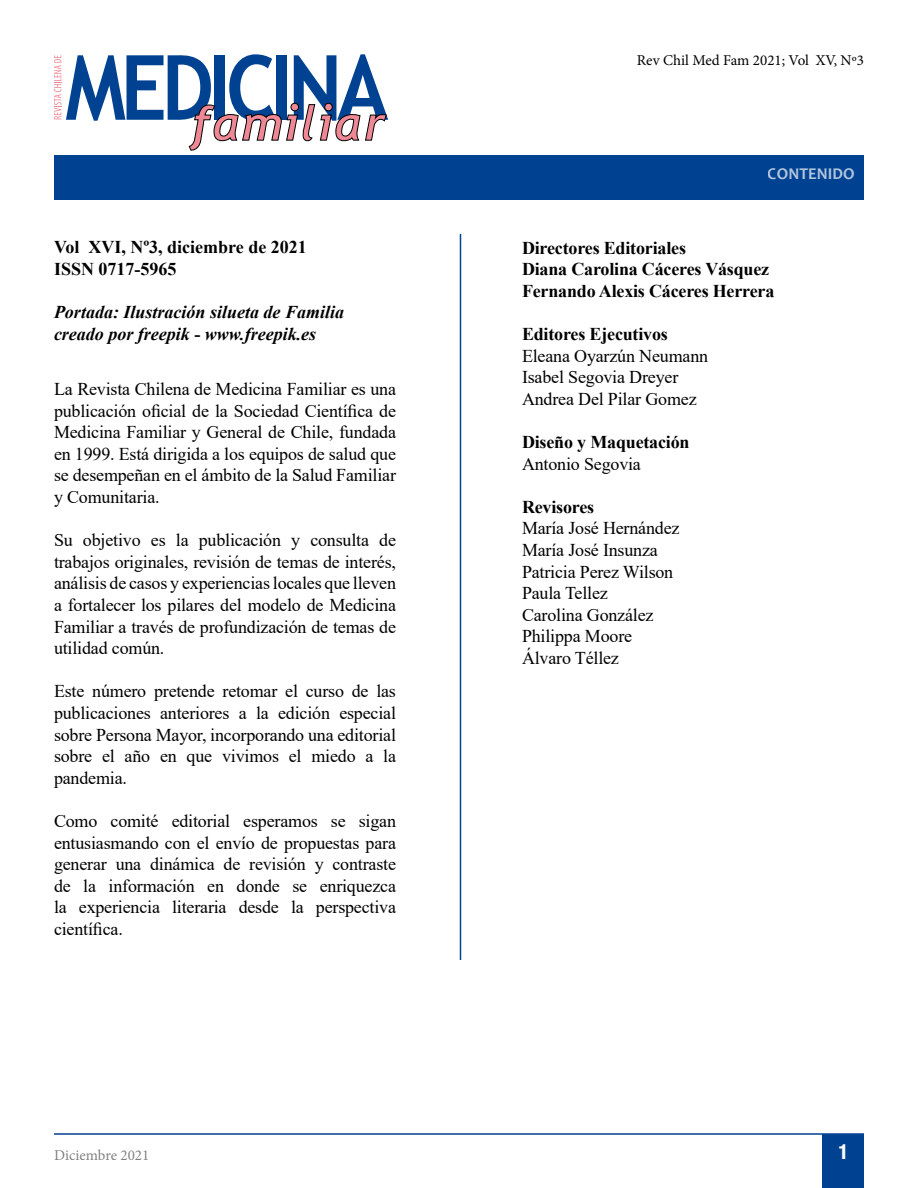
<style>
.page{position:relative;width:918px;height:1188px;background:#fff}
.page>*{position:absolute;margin:0;border:0;box-sizing:border-box;transform-origin:0 0}
.t1{font:700 condensed 21px "Helvetica Neue";color:#fff}
.t2{font:18px/21.6px "Times New Roman";letter-spacing:-.01em;color:#000;text-align:justify}
.t3{font:700 18px "Times New Roman";letter-spacing:-.01em;color:#000}
.t4{font:italic 700 18px/21.6px "Times New Roman";color:#000}
.t5{font:700 16.5px "Candara";color:#fff}
.t6{font:15px "Minion Pro";color:#000}
.s1{font-style:normal}
</style>
<div class="page">
<div style="left:54px;top:155px;width:810px;height:45px;background:#004292"></div>
<svg style="left:54px;top:54px;width:334px;height:97px"></svg>
<div style="left:823px;top:1134px;width:41px;height:54px;background:#004292"></div>
<hr style="left:460px;top:234px;width:1px;height:726px;background:#004292">
<hr style="left:54px;top:1133px;width:810px;height:2px;background:#004292">
<p class="t3" style="left:54px;top:234px;width:254px">Vol XVI, Nº3, diciembre de 2021</p>
<p class="t3" style="left:54px;top:256px;width:124px">ISSN 0717-5965</p>
<p class="t4" style="left:54px;top:301px;width:292px">Portada: Ilustración silueta de Familia creado por freepik <span class="s1">-</span> www.freepik.es</p>
<p class="t2" style="left:54px;top:378px;width:344px">La Revista Chilena de Medicina Familiar es una publicación oficial de la Sociedad Científica de Medicina Familiar y General de Chile, fundada en 1999. Está dirigida a los equipos de salud que se desempeñan en el ámbito de la Salud Familiar y Comunitaria.</p>
<p class="t2" style="left:54px;top:529px;width:344px">Su objetivo es la publicación y consulta de trabajos originales, revisión de temas de interés, análisis de casos y experiencias locales que lleven a fortalecer los pilares del modelo de Medicina Familiar a través de profundización de temas de utilidad común.</p>
<p class="t2" style="left:54px;top:680px;width:344px">Este número pretende retomar el curso de las publicaciones anteriores a la edición especial sobre Persona Mayor, incorporando una editorial sobre el año en que vivimos el miedo a la pandemia.</p>
<p class="t2" style="left:54px;top:810px;width:344px">Como comité editorial esperamos se sigan entusiasmando con el envío de propuestas para generar una dinámica de revisión y contraste de la información en donde se enriquezca la experiencia literaria desde la perspectiva científica.</p>
<p class="t6" style="left:54px;top:1145px;width:97px">Diciembre 2021</p>
<p class="t6" style="left:637px;top:50px;width:229px">Rev Chil Med Fam 2021; Vol XV, Nº3</p>
<p class="t5" style="left:768px;top:163px;width:88px">CONTENIDO</p>
<p class="t3" style="left:522px;top:235px;width:166px">Directores Editoriales</p>
<p class="t3" style="left:522px;top:256px;width:249px">Diana Carolina Cáceres Vásquez</p>
<p class="t3" style="left:522px;top:278px;width:254px">Fernando Alexis Cáceres Herrera</p>
<p class="t3" style="left:522px;top:321px;width:147px">Editores Ejecutivos</p>
<p class="t2" style="left:522px;top:344px;width:188px">Eleana Oyarzún Neumann</p>
<p class="t2" style="left:522px;top:366px;width:158px">Isabel Segovia Dreyer</p>
<p class="t2" style="left:522px;top:387px;width:176px">Andrea Del Pilar Gomez</p>
<p class="t3" style="left:522px;top:429px;width:169px">Diseño y Maquetación</p>
<p class="t2" style="left:522px;top:452px;width:120px">Antonio Segovia</p>
<p class="t3" style="left:522px;top:494px;width:74px">Revisores</p>
<p class="t2" style="left:522px;top:517px;width:159px">María José Hernández</p>
<p class="t2" style="left:522px;top:539px;width:137px">María José Insunza</p>
<p class="t2" style="left:522px;top:560px;width:153px">Patricia Perez Wilson</p>
<p class="t2" style="left:522px;top:582px;width:87px">Paula Tellez</p>
<p class="t2" style="left:522px;top:603px;width:133px">Carolina González</p>
<p class="t2" style="left:522px;top:625px;width:112px">Philippa Moore</p>
<p class="t2" style="left:522px;top:647px;width:98px">Álvaro Téllez</p>
<p class="t1" style="left:839px;top:1139px;width:12px">1</p>
</div>
